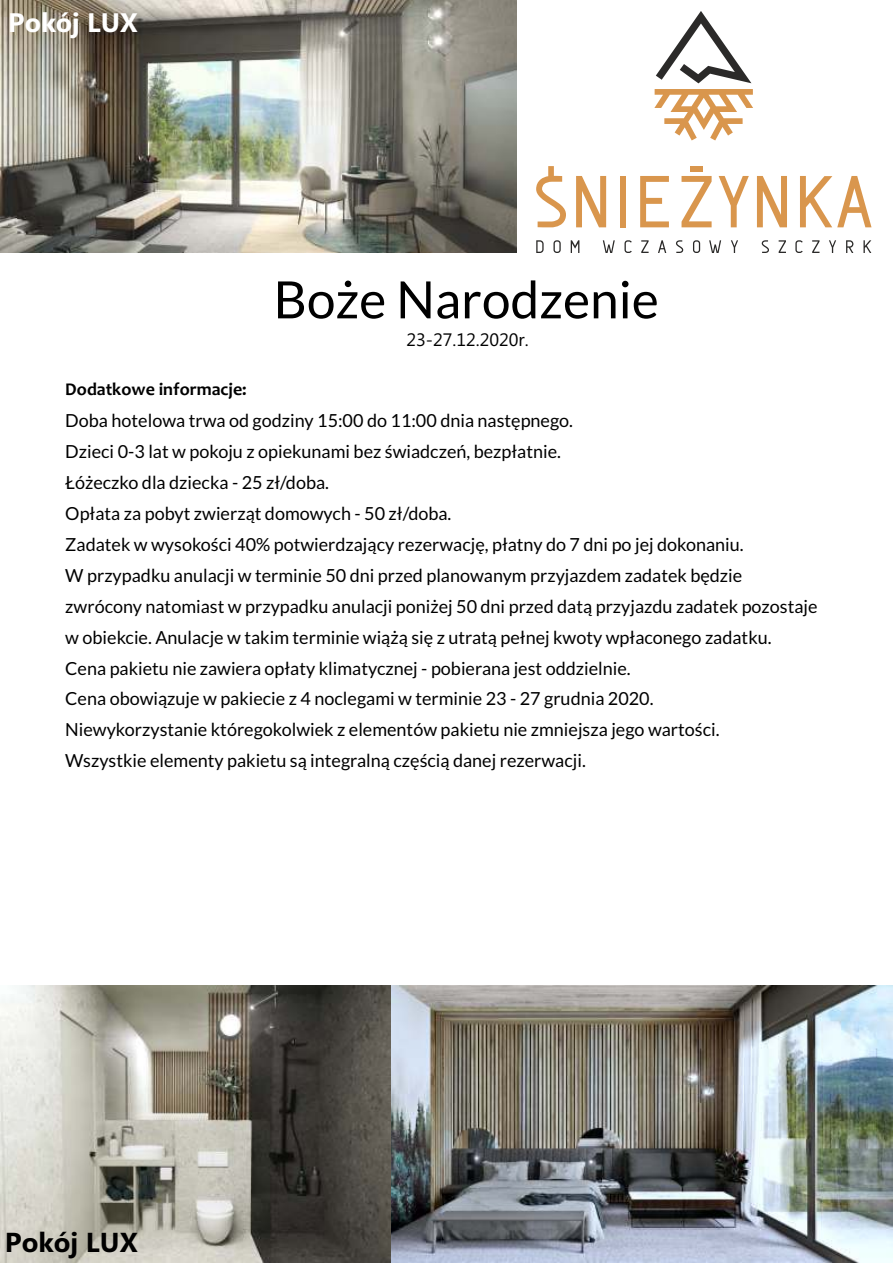
<style>
.page{position:relative;width:893px;height:1263px;background:#fff}
.page>*{position:absolute;margin:0;border:0;box-sizing:border-box;transform-origin:0 0}
.t1{font:51.45px "Lato";color:#000}
.t2{font:700 27.45px "Ebrima";color:#000}
.t3{font:700 26.7px "Ebrima";color:#fff}
.t4{font:18px/30.9px "Lato";color:#000}
.t5{font:700 18px "Candara";color:#000}
.t6{font:18px "Ebrima";color:#000}
</style>
<div class="page">
<svg style="left:536px;top:240px;width:8px;height:13px"></svg>
<svg style="left:553px;top:240px;width:8px;height:13px"></svg>
<svg style="left:571px;top:240px;width:8px;height:13px"></svg>
<svg style="left:603px;top:240px;width:12px;height:13px"></svg>
<svg style="left:624px;top:240px;width:8px;height:13px"></svg>
<svg style="left:641px;top:240px;width:8px;height:13px"></svg>
<svg style="left:658px;top:240px;width:8px;height:13px"></svg>
<svg style="left:676px;top:240px;width:7px;height:13px"></svg>
<svg style="left:693px;top:240px;width:7px;height:13px"></svg>
<svg style="left:709px;top:240px;width:12px;height:13px"></svg>
<svg style="left:731px;top:240px;width:7px;height:13px"></svg>
<svg style="left:762px;top:240px;width:7px;height:13px"></svg>
<svg style="left:779px;top:240px;width:7px;height:13px"></svg>
<svg style="left:795px;top:240px;width:8px;height:13px"></svg>
<svg style="left:812px;top:240px;width:7px;height:13px"></svg>
<svg style="left:829px;top:240px;width:7px;height:13px"></svg>
<svg style="left:846px;top:240px;width:7px;height:13px"></svg>
<svg style="left:863px;top:240px;width:8px;height:13px"></svg>
<svg style="left:536px;top:166px;width:30px;height:61px"></svg>
<svg style="left:576px;top:176px;width:30px;height:51px"></svg>
<div style="left:620px;top:176px;width:6px;height:51px;background:#d9964d"></div>
<svg style="left:640px;top:176px;width:29px;height:51px"></svg>
<svg style="left:681px;top:176px;width:31px;height:51px"></svg>
<svg style="left:719px;top:176px;width:30px;height:51px"></svg>
<svg style="left:757px;top:176px;width:30px;height:51px"></svg>
<svg style="left:800px;top:176px;width:71px;height:51px"></svg>
<div style="left:690px;top:166px;width:13px;height:6px;background:#d9964d"></div>
<svg style="left:654px;top:89px;width:99px;height:51px"></svg>
<svg style="left:656px;top:11px;width:95px;height:72px"></svg>
<img style="left:0;top:0;width:517px;height:253px">
<img style="left:0;top:986px;width:893px;height:276px">
<h3 class="t3" style="left:8px;top:12px;width:131px">Pokój LUX</h3>
<h1 class="t1" style="left:274px;top:277px;width:387px">Boże Narodzenie</h1>
<p class="t6" style="left:406px;top:333px;width:124px">23-27.12.2020r.</p>
<p class="t5" style="left:65px;top:382px;width:183px">Dodatkowe informacje:</p>
<p class="t4" style="left:65px;top:406px;width:754px">Doba hotelowa trwa od godziny 15:00 do 11:00 dnia następnego.<br>Dzieci 0-3 lat w pokoju z opiekunami bez świadczeń, bezpłatnie.<br>Łóżeczko dla dziecka - 25 zł/doba.<br>Opłata za pobyt zwierząt domowych - 50 zł/doba.<br>Zadatek w wysokości 40% potwierdzający rezerwację, płatny do 7 dni po jej dokonaniu.<br>W przypadku anulacji w terminie 50 dni przed planowanym przyjazdem zadatek będzie zwrócony natomiast w przypadku anulacji poniżej 50 dni przed datą przyjazdu zadatek pozostaje w obiekcie. Anulacje w takim terminie wiążą się z utratą pełnej kwoty wpłaconego zadatku.<br>Cena pakietu nie zawiera opłaty klimatycznej - pobierana jest oddzielnie.<br>Cena obowiązuje w pakiecie z 4 noclegami w terminie 23 - 27 grudnia 2020.<br>Niewykorzystanie któregokolwiek z elementów pakietu nie zmniejsza jego wartości.<br>Wszystkie elementy pakietu są integralną częścią danej rezerwacji.</p>
<h2 class="t2" style="left:5px;top:1231px;width:134px">Pokój LUX</h2>
</div>
